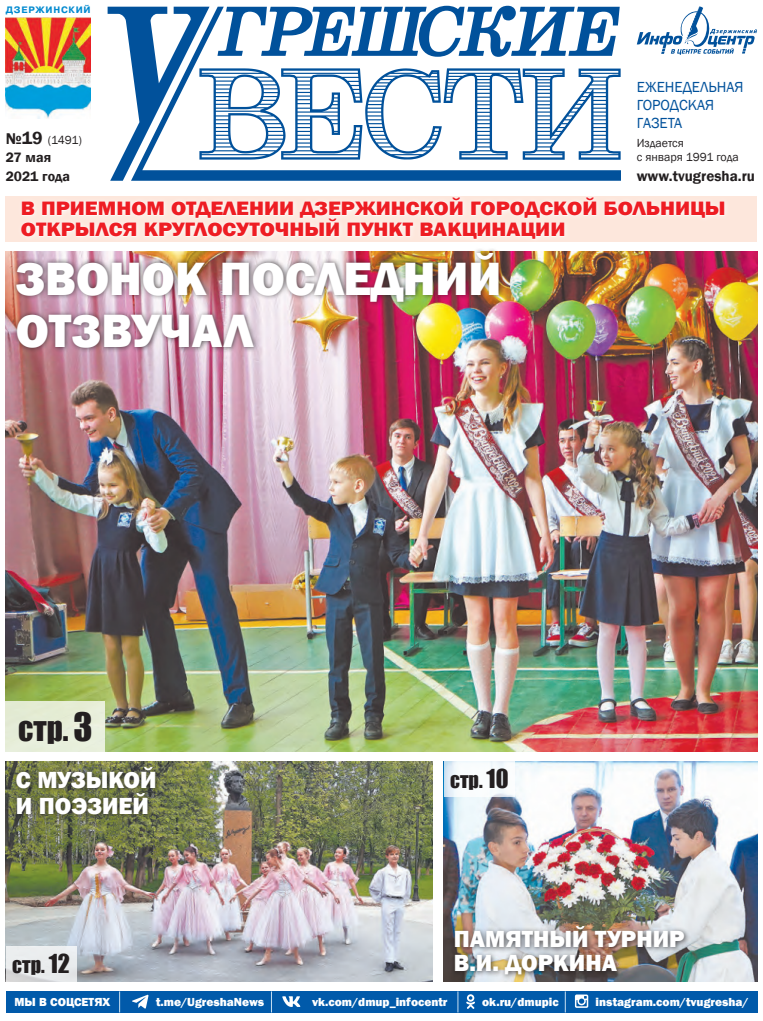
<style>
.page{position:relative;width:763px;height:1021px;background:#fff}
.page>*{position:absolute;margin:0;border:0;box-sizing:border-box;transform-origin:0 0}
.t1{font:800 48px/52px "Franklin Gothic";color:#fff}
.t2{font:31px "Impact";color:#231f20}
.t3{font:800 24px/24px "Franklin Gothic";color:#fff}
.t4{font:800 20px/21px "Franklin Gothic";color:#ee1d23;scale:1.1 1}
.t5{font:20px "Impact";color:#231f20}
.t6{font:15px/18px "Franklin Gothic";color:#01519b}
.t7{font:600 15px "Franklin Gothic";color:#231f20}
.t8{font:600 14px/18.7px "Franklin Gothic";color:#231f20}
.t9{font:800 12px "Franklin Gothic";color:#fff}
.t10{font:12px/14px "Franklin Gothic";color:#231f20}
.t11{font:700 9.3px "Pragmatica C";letter-spacing:.085em;color:#0089cf}
.s1{font-weight:600;font-size:16px}
.s2{font-weight:600;font-size:18px}
.s3{font-size:36px}
.s4{font-size:24px}
</style>
<div class="page">
<div style="left:6px;top:991px;width:751px;height:21px;background:#015aaa"></div>
<svg style="left:466px;top:994px;width:9px;height:14px"></svg>
<svg style="left:282px;top:996px;width:18px;height:10px"></svg>
<svg style="left:119px;top:991px;width:1px;height:21px"></svg>
<svg style="left:271px;top:991px;width:1px;height:21px"></svg>
<svg style="left:457px;top:991px;width:1px;height:21px"></svg>
<svg style="left:564px;top:991px;width:1px;height:21px"></svg>
<svg style="left:108px;top:6px;width:512px;height:175px"></svg>
<svg style="left:636px;top:6px;width:121px;height:49px"></svg>
<img style="left:6px;top:17px;width:85px;height:101px">
<svg style="left:575px;top:994px;width:13px;height:13px"></svg>
<svg style="left:132px;top:994px;width:17px;height:14px"></svg>
<img style="left:6px;top:251px;width:751px;height:500px">
<div style="left:6px;top:701px;width:99px;height:50px;background:#e6eed9"></div>
<img style="left:6px;top:761px;width:426px;height:220px">
<img style="left:444px;top:761px;width:313px;height:220px">
<svg style="left:444px;top:761px;width:70px;height:35px"></svg>
<svg style="left:6px;top:946px;width:71px;height:35px;background:#e7e9eb"></svg>
<div style="left:450px;top:921px;width:240px;height:59px;background:#231f20;opacity:.75"></div>
<div style="left:12px;top:762px;width:150px;height:58px;background:#231f20;opacity:.75"></div>
<div style="left:12px;top:248px;width:492px;height:105px;background:#231f20;opacity:.75"></div>
<div style="left:6px;top:196px;width:751px;height:45px;background:#fde7dc"></div>
<div style="left:17px;top:193px;width:713px;height:51px;background:#fff;opacity:.75"></div>
<svg style="left:604px;top:201px;width:120px;height:17px"></svg>
<svg style="left:21px;top:197px;width:575px;height:42px"></svg>
<p class="t11" style="left:6px;top:5px;width:87px">ДЗЕР-ЖИН-СКИЙ</p>
<p class="t10" style="left:6px;top:133px;width:78px"><span class="s1">№</span><span class="s2">19</span> (1491)</p>
<p class="t8" style="left:6px;top:148px;width:66px">27 мая<br>2021 года</p>
<p class="t6" style="left:636px;top:78px;width:108px">ЕЖЕНЕДЕЛЬНАЯ<br>ГОРОДСКАЯ<br>ГАЗЕТА</p>
<p class="t10" style="left:636px;top:137px;width:104px">Издается<br>с января 1991 года</p>
<p class="t7" style="left:636px;top:167px;width:120px">www.tvugresha.ru</p>
<h3 class="t4" style="left:21px;top:198px;width:642px">В ПРИЕМНОМ ОТДЕЛЕНИИ ДЗЕРЖИНСКОЙ ГОРОДСКОЙ БОЛЬНИЦЫ<br>ОТКРЫЛСЯ КРУГЛОСУТОЧНЫЙ ПУНКТ ВАКЦИНАЦИИ</h3>
<h1 class="t1" style="left:16px;top:252px;width:487px">ЗВОНОК ПОСЛЕДНИЙ<br>ОТЗВУЧАЛ</h1>
<h2 class="t2" style="left:18px;top:704px;width:76px">стр.<span class="s3">3</span></h2>
<h3 class="t3" style="left:16px;top:767px;width:142px;line-height:26px">С МУЗЫКОЙ<br>И ПОЭЗИЕЙ</h3>
<h3 class="t5" style="left:12px;top:950px;width:59px">стр. <span class="s4">12</span></h3>
<h3 class="t5" style="left:450px;top:765px;width:60px">стр. <span class="s4">10</span></h3>
<h3 class="t3" style="left:454px;top:927px;width:232px">ПАМЯТНЫЙ ТУРНИР<br>В.И. ДОРКИНА</h3>
<p class="t9" style="left:14px;top:994px;width:97px">МЫ В СОЦСЕТЯХ</p>
<p class="t9" style="left:156px;top:994px;width:110px">t.me/UgreshaNews</p>
<p class="t9" style="left:312px;top:994px;width:137px">vk.com/dmup_infocentr</p>
<p class="t9" style="left:482px;top:994px;width:78px">ok.ru/dmupic</p>
<p class="t9" style="left:595px;top:994px;width:155px">instagram.com/tvugresha/</p>
</div>
